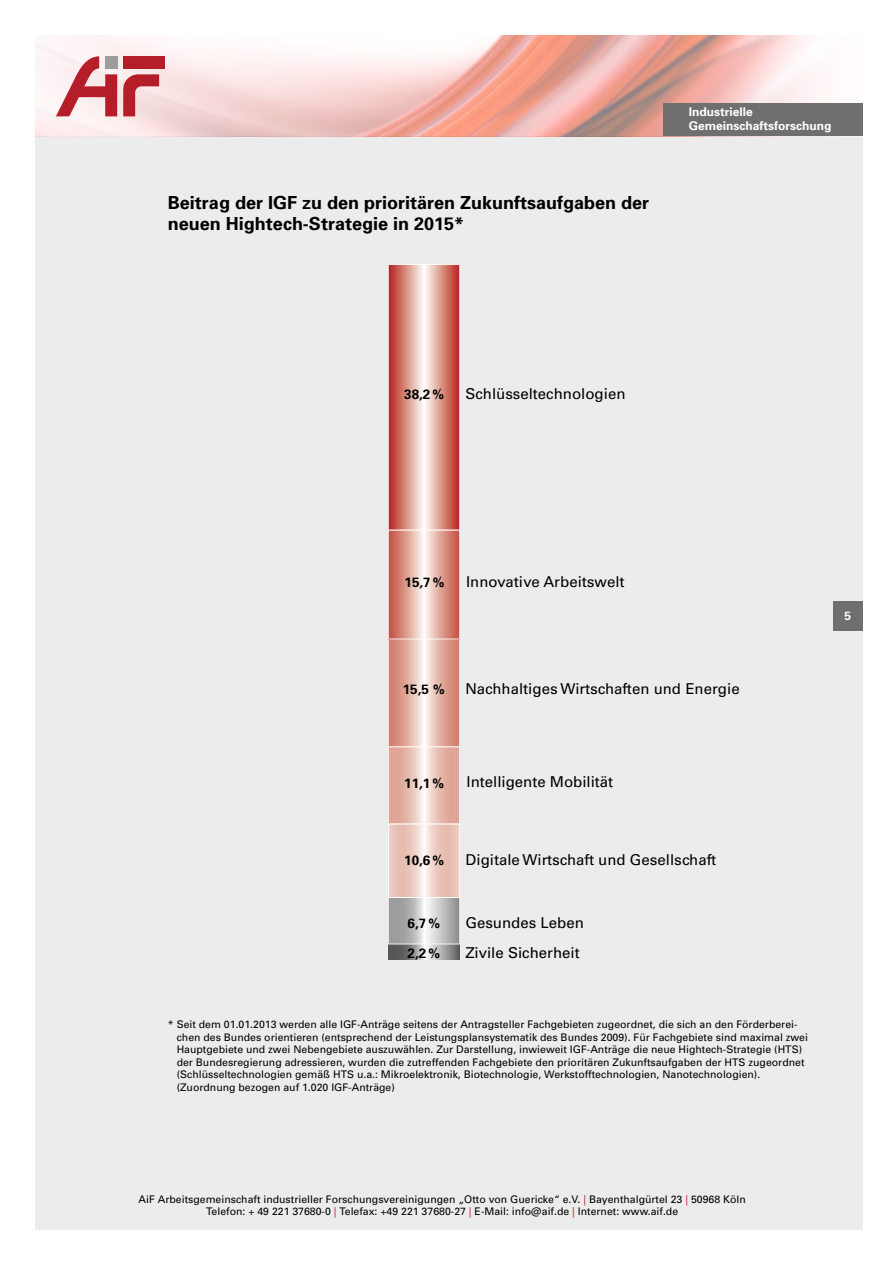
<style>
.page{position:relative;width:893px;height:1263px;background:#fff}
.page>*{position:absolute;margin:0;border:0;box-sizing:border-box;transform-origin:0 0}
.t1{font:700 18px/21px "Univers";color:#000}
.t2{font:15px "Univers S";color:#000}
.t3{font:15px "Univers";color:#000}
.t4{font:700 13.5px "Univers";color:#000}
.t5{font:700 12px/14.4px "Univers";color:#fff}
.t6{font:10.5px/12.6px "Univers";color:#000;text-align:center}
.s1{color:#b51d28}
</style>
<div class="page">
<div style="left:36px;top:136px;width:827px;height:1094px;background:#ececed"></div>
<img style="left:36px;top:35px;width:777px;height:101px">
<div style="left:123px;top:56px;width:42px;height:12px;background:#b51d28"></div>
<svg style="left:56px;top:56px;width:61px;height:60px"></svg>
<div style="left:105px;top:56px;width:12px;height:12px;background:#9c9d9d"></div>
<svg style="left:123px;top:74px;width:36px;height:42px;background:#d58085"></svg>
<div style="left:833px;top:601px;width:30px;height:29px;background:#6f6f6e"></div>
<div style="left:663px;top:103px;width:200px;height:33px;background:#6f6f6e"></div>
<svg style="left:389px;top:944px;width:70px;height:15px"></svg>
<svg style="left:388px;top:264px;width:72px;height:680px;background:#e5bbb3"></svg>
<h1 class="t1" style="left:168px;top:192px;width:483px">Beitrag der IGF zu den prioritären Zukunftsaufgaben der neuen Hightech-Strategie in 2015*</h1>
<p class="t5" style="left:689px;top:104px;width:144px">Industrielle<br>Gemeinschaftsforschung</p>
<p class="t4" style="left:404px;top:386px;width:41px">38,2%</p>
<h2 class="t3" style="left:465px;top:385px;width:162px">Schlüsseltechnologien</h2>
<p class="t4" style="left:404px;top:574px;width:41px">15,7%</p>
<h2 class="t2" style="left:466px;top:573px;width:160px">Innovative Arbeitswelt</h2>
<p class="t4" style="left:403px;top:681px;width:44px">15,5 %</p>
<h2 class="t2" style="left:465px;top:680px;width:276px">Nachhaltiges Wirtschaften und Energie</h2>
<p class="t4" style="left:404px;top:775px;width:41px">11,1%</p>
<h2 class="t3" style="left:467px;top:773px;width:148px">Intelligente Mobilität</h2>
<p class="t4" style="left:404px;top:852px;width:41px">10,6%</p>
<h2 class="t2" style="left:465px;top:850px;width:252px">Digitale Wirtschaft und Gesellschaft</h2>
<p class="t4" style="left:408px;top:915px;width:34px">6,7%</p>
<h2 class="t3" style="left:465px;top:914px;width:120px">Gesundes Leben</h2>
<p class="t4" style="left:408px;top:944px;width:34px">2,2%</p>
<h2 class="t3" style="left:465px;top:944px;width:116px">Zivile Sicherheit</h2>
<p class="t6" style="left:177px;top:1018px;width:633px;text-align:left;text-indent:-9px">* Seit dem 01.01.2013 werden alle IGF-Anträge seitens der Antragsteller Fachgebieten zugeordnet, die sich an den Förderberei&shy;chen des Bundes orientieren (entsprechend der Leistungsplansystematik des Bundes 2009). Für Fachgebiete sind maximal zwei Hauptgebiete und zwei Nebengebiete auszuwählen. Zur Darstellung, inwieweit IGF-Anträge die neue Hightech-Strategie (HTS) der Bundesregierung adressieren, wurden die zutreffenden Fachgebiete den prioritären Zukunftsaufgaben der HTS zugeordnet (Schlüsseltechnologien gemäß HTS u.a.: Mikroelektronik, Biotechnologie, Werkstofftechnologien, Nanotechnologien). (Zuordnung bezogen auf 1.020 IGF-Anträge)</p>
<p class="t5" style="left:845px;top:608px;width:8px">5</p>
<p class="t6" style="left:139px;top:1193px;width:609px">AiF Arbeitsgemeinschaft industrieller Forschungsvereinigungen „Otto von Guericke“ e.V. <span class="s1">|</span> Bayenthalgürtel 23 <span class="s1">|</span> 50968 Köln<br>Telefon: + 49 221 37680-0 <span class="s1">|</span> Telefax: +49 221 37680-27 <span class="s1">|</span> E-Mail: info@aif.de <span class="s1">|</span> Internet: www.aif.de</p>
</div>
